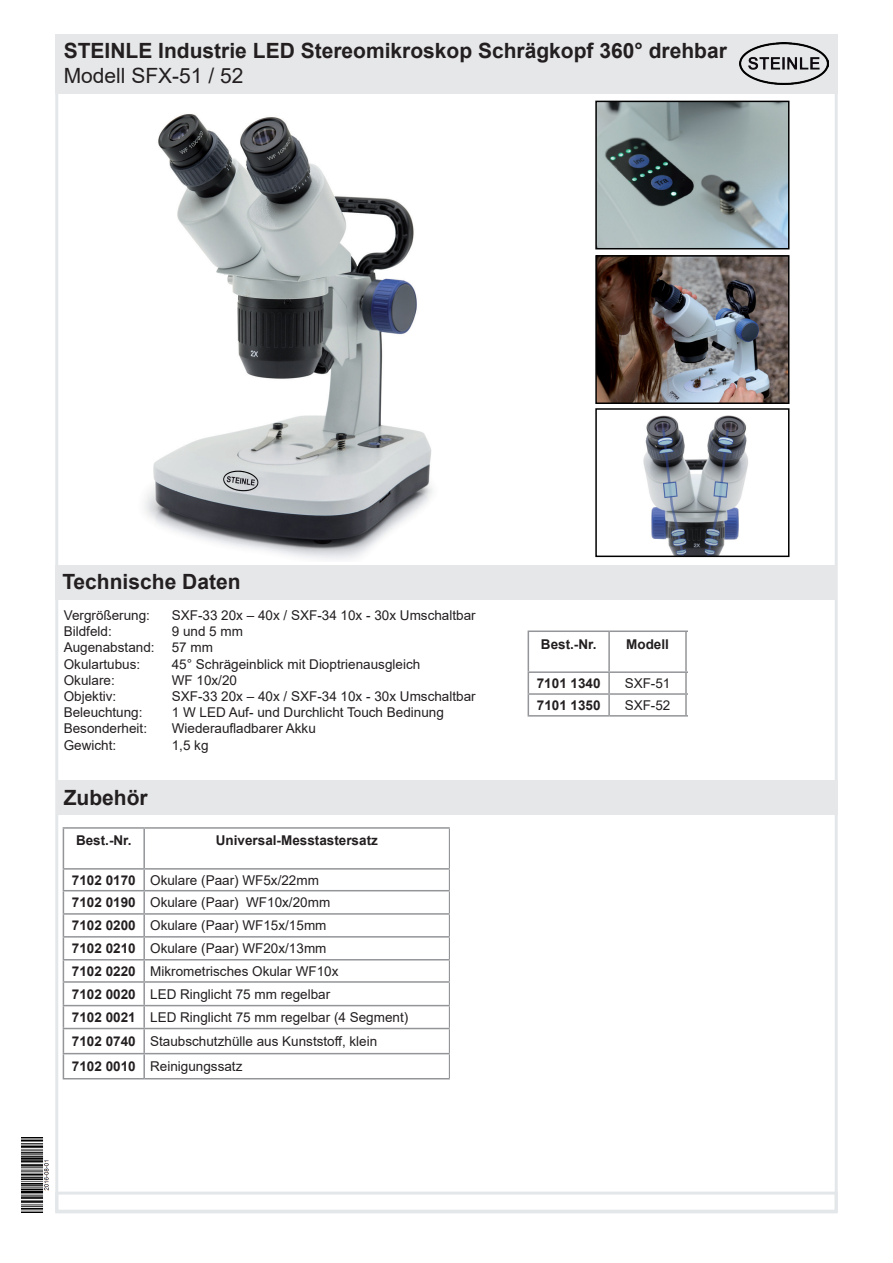
<style>
.page{position:relative;width:893px;height:1263px;background:#fff}
.page>*{position:absolute;margin:0;border:0;box-sizing:border-box;transform-origin:0 0}
.t1{font:700 21px "Arial";color:#231f20}
.t2{font:21px "Arial";color:#231f20}
.t3{font:13.5px/23.2px "Arial";color:#231f20}
.t4{font:700 13.5px "Arial";color:#231f20}
.s1{font-weight:700}
</style>
<div class="page">
<div style="left:55px;top:34px;width:783px;height:1179px;background:#fff;border:3px solid #e4e7e9"></div>
<div style="left:55px;top:34px;width:783px;height:60px;background:#e6e7e9"></div>
<img style="left:740px;top:43px;width:88px;height:42px">
<img style="left:21px;top:1137px;width:28px;height:76px">
<div style="left:55px;top:1191px;width:783px;height:22px;border:3px solid #e4e7e9"></div>
<img style="left:144px;top:114px;width:289px;height:446px">
<div style="left:55px;top:566px;width:781px;height:34px;background:#e6e7e9"></div>
<div style="left:57px;top:781px;width:781px;height:34px;background:#e6e7e9"></div>
<hr style="left:608px;top:632px;width:2px;height:39px;background:#939598">
<hr style="left:685px;top:632px;width:2px;height:39px;background:#939598">
<hr style="left:528px;top:671px;width:81px;height:2px;background:#939598">
<hr style="left:609px;top:671px;width:77px;height:2px;background:#939598">
<hr style="left:608px;top:673px;width:2px;height:20px;background:#939598">
<hr style="left:686px;top:671px;width:81px;height:2px;background:#939598">
<hr style="left:685px;top:673px;width:2px;height:20px;background:#939598">
<hr style="left:528px;top:693px;width:81px;height:2px;background:#939598">
<hr style="left:609px;top:693px;width:77px;height:2px;background:#939598">
<hr style="left:608px;top:695px;width:2px;height:20px;background:#939598">
<hr style="left:686px;top:693px;width:81px;height:2px;background:#939598">
<hr style="left:685px;top:695px;width:2px;height:20px;background:#939598">
<hr style="left:528px;top:715px;width:81px;height:2px;background:#939598">
<hr style="left:609px;top:715px;width:77px;height:2px;background:#939598">
<hr style="left:686px;top:715px;width:81px;height:2px;background:#939598">
<hr style="left:528px;top:630px;width:81px;height:2px;background:#939598">
<hr style="left:528px;top:632px;width:1px;height:39px;background:#939598">
<hr style="left:609px;top:630px;width:77px;height:2px;background:#939598">
<hr style="left:686px;top:630px;width:81px;height:2px;background:#939598">
<svg style="left:528px;top:673px;width:1px;height:42px"></svg>
<hr style="left:143px;top:829px;width:2px;height:39px;background:#939598">
<hr style="left:449px;top:829px;width:1px;height:39px;background:#939598">
<hr style="left:63px;top:868px;width:81px;height:2px;background:#939598">
<hr style="left:144px;top:868px;width:306px;height:2px;background:#939598">
<hr style="left:143px;top:870px;width:2px;height:20px;background:#939598">
<hr style="left:63px;top:890px;width:81px;height:1px;background:#939598">
<hr style="left:144px;top:890px;width:306px;height:1px;background:#939598">
<hr style="left:143px;top:891px;width:2px;height:22px;background:#939598">
<hr style="left:63px;top:913px;width:81px;height:2px;background:#939598">
<hr style="left:144px;top:913px;width:306px;height:2px;background:#939598">
<hr style="left:143px;top:915px;width:2px;height:21px;background:#939598">
<hr style="left:63px;top:936px;width:81px;height:1px;background:#939598">
<hr style="left:144px;top:936px;width:306px;height:1px;background:#939598">
<hr style="left:143px;top:937px;width:2px;height:22px;background:#939598">
<hr style="left:63px;top:959px;width:81px;height:1px;background:#939598">
<hr style="left:144px;top:959px;width:306px;height:1px;background:#939598">
<hr style="left:143px;top:960px;width:2px;height:21px;background:#939598">
<hr style="left:63px;top:981px;width:81px;height:2px;background:#939598">
<hr style="left:144px;top:981px;width:306px;height:2px;background:#939598">
<hr style="left:143px;top:983px;width:2px;height:22px;background:#939598">
<hr style="left:63px;top:1005px;width:81px;height:1px;background:#939598">
<hr style="left:144px;top:1005px;width:306px;height:1px;background:#939598">
<hr style="left:143px;top:1006px;width:2px;height:22px;background:#939598">
<hr style="left:63px;top:1028px;width:81px;height:1px;background:#939598">
<hr style="left:144px;top:1028px;width:306px;height:1px;background:#939598">
<hr style="left:143px;top:1029px;width:2px;height:24px;background:#939598">
<hr style="left:63px;top:1053px;width:81px;height:1px;background:#939598">
<hr style="left:144px;top:1053px;width:306px;height:1px;background:#939598">
<hr style="left:143px;top:1054px;width:2px;height:24px;background:#939598">
<svg style="left:449px;top:870px;width:1px;height:208px"></svg>
<hr style="left:63px;top:1078px;width:81px;height:1px;background:#939598">
<hr style="left:144px;top:1078px;width:306px;height:1px;background:#939598">
<hr style="left:63px;top:827px;width:81px;height:2px;background:#939598">
<hr style="left:63px;top:829px;width:1px;height:39px;background:#939598">
<hr style="left:144px;top:827px;width:306px;height:2px;background:#939598">
<svg style="left:63px;top:870px;width:1px;height:208px"></svg>
<img style="left:598px;top:104px;width:188px;height:142px">
<div style="left:595px;top:101px;width:194px;height:148px;border:2px solid #000"></div>
<img style="left:598px;top:258px;width:188px;height:143px">
<div style="left:595px;top:255px;width:194px;height:149px;border:2px solid #000"></div>
<img style="left:643px;top:415px;width:105px;height:139px">
<div style="left:595px;top:408px;width:194px;height:149px;border:2px solid #000"></div>
<div style="left:688px;top:615px;width:128px;height:109px;background:#fff"></div>
<h1 class="t1" style="left:64px;top:36px;width:665px">STEINLE Industrie LED Stereomikroskop Schrägkopf 360° drehbar</h1>
<h1 class="t1" style="left:158px;top:36px;width:355px">Taschen Messschi ber M del: 1102</h1>
<h1 class="t2" style="left:64px;top:61px;width:181px">Modell SFX-51 / 52</h1>
<h1 class="t1" style="left:62px;top:567px;width:180px">Technische Daten</h1>
<p class="t3" style="left:64px;top:604px;width:88px">Vergrößerung:</p>
<p class="t3" style="left:172px;top:604px;width:305px">SXF-33 20x – 40x / SXF-34 10x - 30x Umschaltbar</p>
<p class="t3" style="left:64px;top:620px;width:50px">Bildfeld:</p>
<p class="t3" style="left:172px;top:620px;width:73px">9 und 5 mm</p>
<p class="t3" style="left:64px;top:636px;width:92px">Augenabstand:</p>
<p class="t3" style="left:172px;top:636px;width:43px">57 mm</p>
<p class="t3" style="left:64px;top:652px;width:78px">Okulartubus:</p>
<p class="t3" style="left:172px;top:652px;width:250px">45° Schrägeinblick mit Dioptrienausgleich</p>
<p class="t3" style="left:64px;top:668px;width:53px">Okulare:</p>
<p class="t3" style="left:172px;top:668px;width:67px">WF 10x/20</p>
<p class="t3" style="left:64px;top:685px;width:54px">Objektiv:</p>
<p class="t3" style="left:172px;top:685px;width:305px">SXF-33 20x – 40x / SXF-34 10x - 30x Umschaltbar</p>
<p class="t3" style="left:64px;top:701px;width:80px">Beleuchtung:</p>
<p class="t3" style="left:172px;top:701px;width:274px">1 W LED Auf- und Durchlicht Touch Bedinung</p>
<p class="t3" style="left:64px;top:717px;width:85px">Besonderheit:</p>
<p class="t3" style="left:172px;top:717px;width:146px">Wiederaufladbarer Akku</p>
<p class="t3" style="left:64px;top:733px;width:54px">Gewicht:</p>
<p class="t3" style="left:172px;top:733px;width:38px">1,5 kg</p>
<h1 class="t1" style="left:64px;top:782px;width:86px">Zubehör</h1>
<p class="t4" style="left:76px;top:831px;width:57px">Best.-Nr.</p>
<p class="t4" style="left:216px;top:831px;width:164px">Universal-Messtastersatz</p>
<p class="t3" style="left:72px;top:868px;width:338px"><span class="s1">7102 0170</span> Okulare (Paar) WF5x/22mm<br><span class="s1">7102 0190</span> Okulare (Paar) WF10x/20mm<br><span class="s1">7102 0200</span> Okulare (Paar) WF15x/15mm<br><span class="s1">7102 0210</span> Okulare (Paar) WF20x/13mm<br><span class="s1">7102 0220</span> Mikrometrisches Okular WF10x<br><span class="s1">7102 0020</span> LED Ringlicht 75 mm regelbar<br><span class="s1">7102 0021</span> LED Ringlicht 75 mm regelbar (4 Segment)<br><span class="s1">7102 0740</span> Staubschutzhülle aus Kunststoff, klein <span class="s1">7102 0010</span> Reinigungssatz</p>
<p class="t4" style="left:541px;top:634px;width:57px">Best.-Nr.</p>
<p class="t4" style="left:626px;top:634px;width:44px">Modell</p>
<p class="t4" style="left:537px;top:674px;width:65px">7101 1340</p>
<p class="t3" style="left:625px;top:671px;width:47px">SXF-51</p>
<p class="t4" style="left:537px;top:696px;width:65px">7101 1350</p>
<p class="t3" style="left:625px;top:693px;width:47px">SXF-52</p>
</div>
